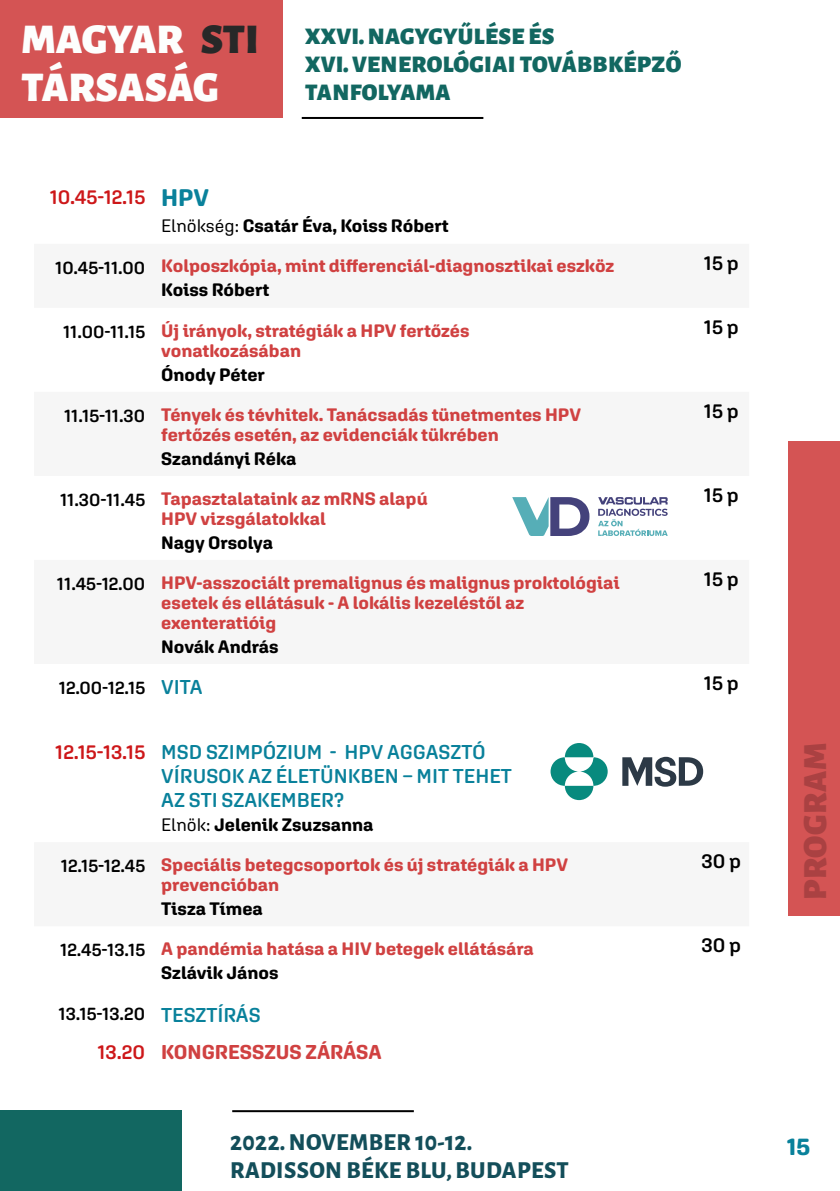
<style>
.page{position:relative;width:840px;height:1191px;background:#fff}
.page>*{position:absolute;margin:0;border:0;box-sizing:border-box;transform-origin:0 0}
.t1{font:900 42.6px/48.6px "Alegreya Sans";color:#fdfefd}
.t2{font:900 34px "Alegreya Sans";letter-spacing:.015em;color:#aa4142}
.t3{font:900 24px/28px "Alegreya Sans";letter-spacing:.015em;color:#126761}
.t4{font:800 24px/28px "Alegreya Sans";letter-spacing:.015em;color:#134e5a}
.t5{font:700 24px "Aglet Sans";color:#09819b}
.t6{font:600 20px/24px "Aglet Sans";color:#09819b}
.t7{font:600 20px "Aglet Sans";color:#000}
.t8{font:700 20px "Aglet Sans";color:#d04141}
.t9{font:600 20px "Aglet Sans";color:#cd1719}
.t10{font:700 18px/20px "Aglet Sans";color:#d04141}
.t11{font:700 18px "Aglet Sans";color:#000}
.t12{font:600 18px "Aglet Sans";color:#000}
.s1{color:#282828}
.s2{font-weight:700;font-size:24px;color:#09819b}
.s3{font-weight:400}
.s4{font-weight:600;color:#000}
.s5{color:#000}
.s6{font-size:20px;color:#09819b}
.s7{color:#cd1719}
.s8{font-weight:600;color:#cd1719}
</style>
<div class="page">
<hr style="left:301px;top:117px;width:182px;height:2px;background:#000">
<hr style="left:232px;top:1110px;width:181px;height:2px;background:#000">
<div style="left:0;top:1110px;width:181px;height:81px;background:#126761"></div>
<div style="left:0;top:0;width:282px;height:118px;background:#d45454"></div>
<svg style="left:598px;top:497px;width:69px;height:39px"></svg>
<svg style="left:512px;top:497px;width:77px;height:39px"></svg>
<svg style="left:622px;top:757px;width:80px;height:30px"></svg>
<svg style="left:550px;top:743px;width:57px;height:57px"></svg>
<div style="left:787px;top:441px;width:52px;height:475px;background:#d45454"></div>
<h1 class="t1" style="left:21px;top:11px;width:239px">MAGYAR <span class="s1">STI<br></span>TÁRSASÁG</h1>
<h3 class="t3" style="left:305px;top:20px;width:377px">XXVI. NAGYGYŰLÉSE ÉS<br>XVI. VENEROLÓGIAI TOVÁBBKÉPZŐ<br>TANFOLYAMA</h3>
<p class="t9" style="left:50px;top:184px;width:161px">10.45-12.15 <span class="s2">HPV</span></p>
<p class="t11" style="left:161px;top:215px;width:289px"><span class="s3">Elnökség:</span> Csatár Éva, Koiss Róbert</p>
<p class="t10" style="left:161px;top:254px;width:454px;line-height:24px;text-indent:-106px"><span class="s4">10.45-11.00</span> Kolposzkópia, mint differenciál-diagnosztikai eszköz<br><span class="s5">Koiss Róbert</span></p>
<p class="t7" style="left:703px;top:251px;width:36px">15 p</p>
<p class="t10" style="left:161px;top:320px;width:309px;text-indent:-98px"><span class="s4">11.00-11.15</span> Új irányok, stratégiák a HPV fertőzés vonatkozásában</p>
<p class="t11" style="left:161px;top:363px;width:105px">Ónody Péter</p>
<p class="t7" style="left:703px;top:315px;width:36px">15 p</p>
<p class="t10" style="left:161px;top:404px;width:421px;text-indent:-97px"><span class="s4">11.15-11.30</span> Tények és tévhitek. Tanácsadás tünetmentes HPV fertőzés esetén, az evidenciák tükrében</p>
<p class="t11" style="left:161px;top:447px;width:137px">Szandányi Réka</p>
<p class="t10" style="left:60px;top:488px;width:369px;text-align:center"><span class="s4">11.30-11.45</span> Tapasztalataink az mRNS alapú<br>HPV vizsgálatokkal</p>
<p class="t11" style="left:161px;top:531px;width:113px">Nagy Orsolya</p>
<p class="t10" style="left:161px;top:572px;width:459px;text-indent:-104px"><span class="s4">11.45-12.00</span> HPV-asszociált premalignus és malignus proktológiai esetek és ellátásuk - A lokális kezeléstől az exenteratióig</p>
<p class="t11" style="left:161px;top:635px;width:119px">Novák András</p>
<p class="t7" style="left:703px;top:399px;width:36px">15 p</p>
<p class="t7" style="left:703px;top:483px;width:36px">15 p</p>
<p class="t7" style="left:703px;top:567px;width:36px">15 p</p>
<p class="t12" style="left:59px;top:676px;width:145px">12.00-12.15 <span class="s6">VITA</span></p>
<p class="t7" style="left:703px;top:671px;width:36px">15 p</p>
<p class="t6" style="left:161px;top:739px;width:352px;text-indent:-106px"><span class="s7">12.15-13.15</span> MSD SZIMPÓZIUM - HPV AGGASZTÓ<br>VÍRUSOK AZ ÉLETÜNKBEN – MIT TEHET<br>AZ STI SZAKEMBER?</p>
<p class="t11" style="left:161px;top:814px;width:214px"><span class="s3">Elnök:</span> Jelenik Zsuzsanna</p>
<p class="t10" style="left:161px;top:854px;width:408px;text-indent:-100px"><span class="s4">12.15-12.45</span> Speciális betegcsoportok és új stratégiák a HPV prevencióban</p>
<p class="t11" style="left:161px;top:898px;width:103px">Tisza Tímea</p>
<p class="t7" style="left:701px;top:849px;width:41px">30 p</p>
<p class="t10" style="left:161px;top:936px;width:374px;line-height:24px;text-indent:-101px"><span class="s4">12.45-13.15</span> A pandémia hatása a HIV betegek ellátására<br><span class="s5">Szlávik János</span></p>
<p class="t7" style="left:701px;top:933px;width:41px">30 p</p>
<p class="t12" style="left:59px;top:1003px;width:203px">13.15-13.20 <span class="s6">TESZTÍRÁS</span></p>
<p class="t8" style="left:97px;top:1040px;width:285px"><span class="s8">13.20</span> KONGRESSZUS ZÁRÁSA</p>
<h3 class="t4" style="left:230px;top:1126px;width:340px">2022. NOVEMBER 10-12.<br>RADISSON BÉKE BLU, BUDAPEST</h3>
<h2 class="t2" style="left:787px;top:900px;width:159px;rotate:-90deg">PROGRAM</h2>
<h3 class="t5" style="left:786px;top:1132px;width:25px">15</h3>
</div>
